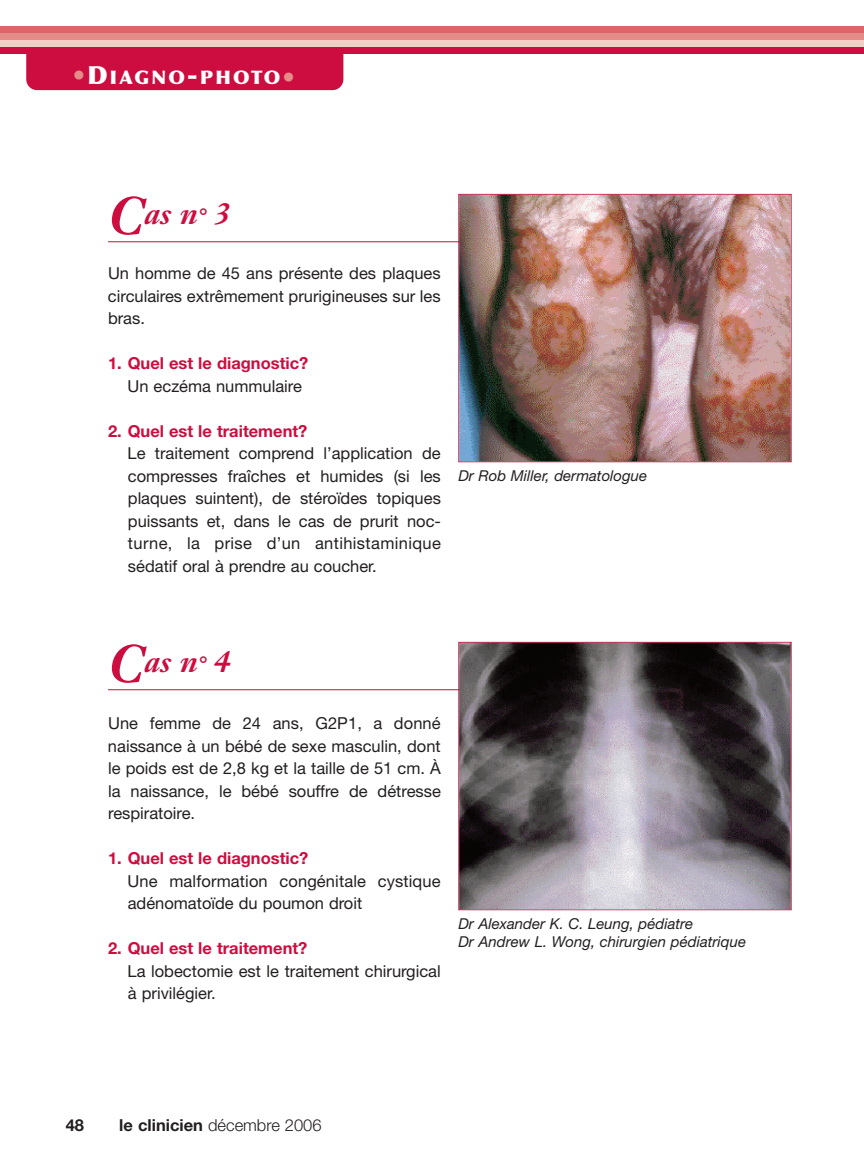
<style>
.page{position:relative;width:864px;height:1175px;background:#fff}
.page>*{position:absolute;margin:0;border:0;box-sizing:border-box;transform-origin:0 0}
.t1{font:italic 700 30px "Janson Text";color:#cd0d40}
.t2{font:900 18.75px "Optima";letter-spacing:.12em;color:#fff}
.t3{font:16.5px/22.5px "Helvetica Neue";color:#231f20;text-align:justify}
.t4{font:700 16.5px "Helvetica Neue";color:#cd0d40}
.t5{font:300 16.5px "Helvetica Neue";color:#231f20}
.t6{font:700 16.5px "Helvetica Neue";color:#231f20}
.t7{font:italic 15px/18px "Helvetica Neue";color:#231f20}
.s1{font-size:24.9px;color:#e48c88}
.s2{font-size:24.9px}
.s3{font-size:52.5px}
.s4{font-size:22.5px}
.s5{font-weight:700}
</style>
<div class="page">
<div style="left:26px;top:41px;width:317px;height:49px;background:#cd0d40;border-radius:11px"></div>
<div style="left:0;top:47px;width:864px;height:7px;background:#cd0d40"></div>
<div style="left:0;top:40px;width:864px;height:7px;background:#f4cdc7"></div>
<div style="left:0;top:33px;width:864px;height:7px;background:#e48c88"></div>
<div style="left:0;top:26px;width:864px;height:7px;background:#db6567"></div>
<hr style="left:108px;top:241px;width:414px;height:1px;background:#cd0d40">
<img style="left:459px;top:195px;width:332px;height:266px">
<img style="left:459px;top:241px;width:63px;height:1px">
<hr style="left:108px;top:689px;width:414px;height:1px;background:#cd0d40">
<img style="left:459px;top:642px;width:332px;height:267px">
<img style="left:459px;top:689px;width:63px;height:1px">
<p class="t2" style="left:73px;top:69px;width:224px"><span class="s1">•</span><span class="s2">D</span>IAGNO<span class="s2">-</span>PHOTO<span class="s1">•</span></p>
<h1 class="t1" style="left:108px;top:202px;width:124px"><span class="s3">C</span>as n<span class="s4">°</span> 3</h1>
<p class="t3" style="left:108px;top:263px;width:334px">Un homme de 45 ans présente des plaques circulaires extrêmement prurigineuses sur les bras.</p>
<p class="t4" style="left:108px;top:357px;width:202px">1. Quel est le diagnostic?</p>
<p class="t3" style="left:128px;top:376px;width:176px">Un eczéma nummulaire</p>
<p class="t4" style="left:108px;top:425px;width:201px">2. Quel est le traitement?</p>
<p class="t3" style="left:128px;top:443px;width:315px">Le traitement comprend l’application de compresses fraîches et humides (si les plaques suintent), de stéroïdes topiques puissants et, dans le cas de prurit noc&shy;turne, la prise d’un antihistaminique sédatif oral à prendre au coucher.</p>
<p class="t7" style="left:458px;top:467px;width:190px">Dr Rob Miller, dermatologue</p>
<h1 class="t1" style="left:108px;top:650px;width:124px"><span class="s3">C</span>as n<span class="s4">°</span> 4</h1>
<p class="t3" style="left:108px;top:713px;width:334px">Une femme de 24 ans, G2P1, a donné naissance à un bébé de sexe masculin, dont le poids est de 2,8 kg et la taille de 51 cm. À la naissance, le bébé souffre de détresse respiratoire.</p>
<p class="t4" style="left:108px;top:852px;width:202px">1. Quel est le diagnostic?</p>
<p class="t3" style="left:128px;top:871px;width:315px">Une malformation congénitale cystique adénomatoïde du poumon droit</p>
<p class="t4" style="left:108px;top:942px;width:201px">2. Quel est le traitement?</p>
<p class="t3" style="left:128px;top:961px;width:315px">La lobectomie est le traitement chirurgical à privilégier.</p>
<p class="t7" style="left:458px;top:915px;width:289px">Dr Alexander K. C. Leung, pédiatre<br>Dr Andrew L. Wong, chirurgien pédiatrique</p>
<p class="t6" style="left:66px;top:1119px;width:20px">48</p>
<p class="t5" style="left:119px;top:1119px;width:204px"><span class="s5">le clinicien</span> décembre 2006</p>
</div>
